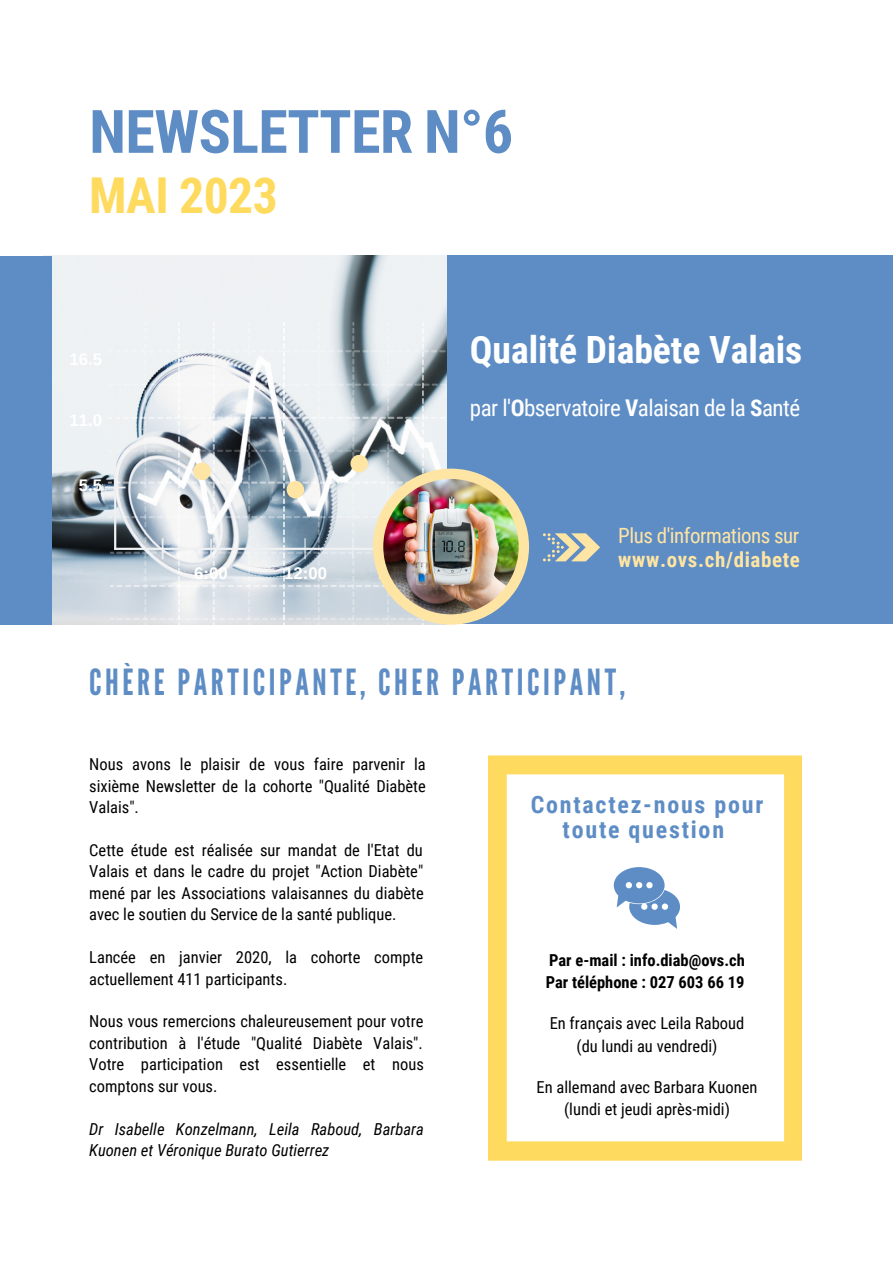
<style>
.page{position:relative;width:893px;height:1264px;background:#fff}
.page>*{position:absolute;margin:0;border:0;box-sizing:border-box;transform-origin:0 0}
.t1{font:700 60px "Roboto Condensed";letter-spacing:-.01em;color:#5e8dc5}
.t2{font:700 49.5px "Roboto Condensed";letter-spacing:-.01em;color:#feda5e}
.t3{font:700 37.5px "Roboto Condensed";color:#fff}
.t4{font:36px "League Gothic";letter-spacing:.1em;color:#5e8dc5}
.t5{font:700 24px/24.8px "Roboto Condensed";letter-spacing:.075em;color:#5e8dc5;text-align:center}
.t6{font:23.1px "Roboto Condensed";letter-spacing:-.025em;color:#fff}
.t7{font:21px "Roboto Condensed";letter-spacing:-.025em;color:#ffe5a3}
.t8{font:700 21px "Roboto Condensed";letter-spacing:.03em;color:#ffe5a3}
.t9{font:700 16.8px "Arimo";color:#fff}
.t10{font:16.5px/21.3px "Roboto Condensed";color:#000;text-align:justify}
.t11{font:italic 16.5px/21.3px "Roboto Condensed";color:#000}
.t12{font:700 16.5px/22.5px "Roboto Condensed";color:#000}
.s1{font-weight:700}
</style>
<div class="page">
<img style="left:44px;top:255px;width:402px;height:369px">
<img style="left:130px;top:298px;width:316px;height:24px">
<div style="left:446px;top:255px;width:446px;height:368px;background:#5e8dc5"></div>
<svg style="left:104px;top:322px;width:425px;height:303px"></svg>
<img style="left:383px;top:479px;width:135px;height:135px">
<svg style="left:543px;top:533px;width:57px;height:28px"></svg>
<div style="left:0;top:256px;width:51px;height:368px;background:#5e8dc5"></div>
<svg style="left:488px;top:755px;width:313px;height:405px"></svg>
<svg style="left:613px;top:867px;width:67px;height:61px"></svg>
<h1 class="t1" style="left:89px;top:97px;width:425px">NEWSLETTER N°6</h1>
<h2 class="t2" style="left:89px;top:167px;width:190px">MAI 2023</h2>
<p class="t9" style="left:79px;top:476px;width:25px">5.5</p>
<p class="t9" style="left:194px;top:563px;width:35px">6:00</p>
<p class="t9" style="left:284px;top:563px;width:44px">12:00</p>
<h3 class="t3" style="left:470px;top:328px;width:334px">Qualité Diabète Valais</h3>
<h3 class="t6" style="left:470px;top:394px;width:332px">par l'<span class="s1">O</span>bservatoire <span class="s1">V</span>alaisan de la <span class="s1">S</span>anté</h3>
<p class="t9" style="left:522px;top:351px;width:34px">16.5</p>
<p class="t9" style="left:522px;top:412px;width:34px">11.0</p>
<p class="t7" style="left:618px;top:523px;width:182px">Plus d'informations sur</p>
<p class="t8" style="left:618px;top:547px;width:183px">www.ovs.ch/diabete</p>
<h3 class="t4" style="left:89px;top:661px;width:537px">CHÈRE PARTICIPANTE, CHER PARTICIPANT,</h3>
<p class="t10" style="left:89px;top:754px;width:338px">Nous avons le plaisir de vous faire parvenir la sixième Newsletter de la cohorte "Qualité Diabète Valais".</p>
<p class="t10" style="left:89px;top:839px;width:336px">Cette étude est réalisée sur mandat de l'Etat du Valais et dans le cadre du projet "Action Diabète" mené par les Associations valaisannes du diabète avec le soutien du Service de la santé publique.</p>
<p class="t10" style="left:89px;top:946px;width:335px">Lancée en janvier 2020, la cohorte compte actuellement 411 participants.</p>
<p class="t10" style="left:89px;top:1011px;width:336px">Nous vous remercions chaleureusement pour votre contribution à l'étude "Qualité Diabète Valais".<br>Votre participation est essentielle et nous comptons sur vous.</p>
<p class="t11" style="left:89px;top:1118px;width:336px">Dr Isabelle Konzelmann, Leila Raboud, Barbara<br>Kuonen et Véronique Burato Gutierrez</p>
<h3 class="t5" style="left:530px;top:792px;width:234px">Contactez-nous pour toute question</h3>
<p class="t12" style="left:545px;top:949px;width:201px">Par e-mail : info.diab@ovs.ch<br>Par téléphone : 027 603 66 19</p>
<p class="t10" style="left:549px;top:1012px;width:196px;line-height:22.5px;text-align:center">En français avec Leila Raboud (du lundi au vendredi)</p>
<p class="t10" style="left:536px;top:1076px;width:222px;line-height:22.5px;text-align:center">En allemand avec Barbara Kuonen (lundi et jeudi après-midi)</p>
</div>
